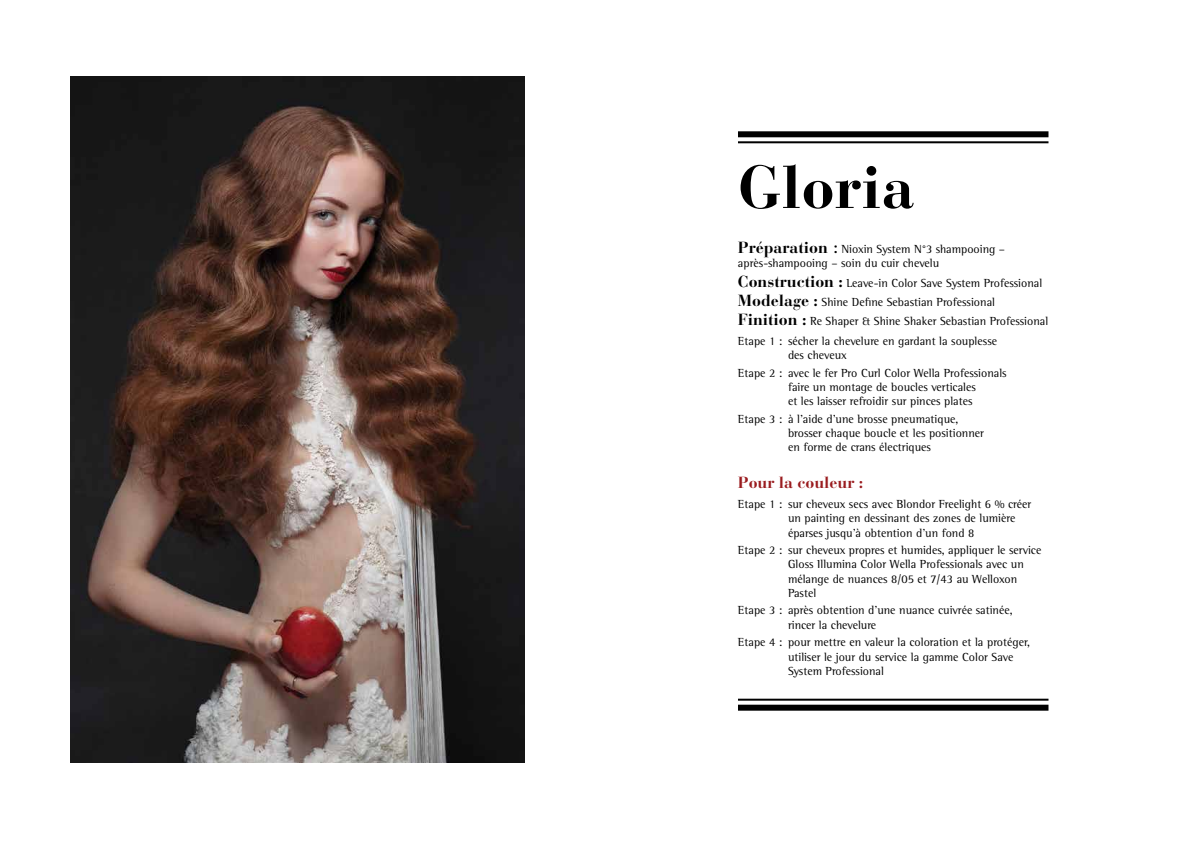
<style>
.page{position:relative;width:1191px;height:842px;background:#fff}
.page>*{position:absolute;margin:0;border:0;box-sizing:border-box;transform-origin:0 0}
.t1{font:700 60px "Bauer Bodoni";color:#000}
.t2{font:700 16px "Bauer Bodoni";color:#9a1c1f}
.t3{font:12px/14.4px "Rotis Semi Serif";color:#000}
.s1{font-family:"Bauer Bodoni";font-weight:700;font-size:16px}
.s2{font-weight:700;font-size:16px}
</style>
<div class="page">
<img style="left:71px;top:77px;width:453px;height:686px">
<div style="left:738px;top:131px;width:310px;height:6px;background:#000"></div>
<hr style="left:738px;top:141px;width:310px;height:2px;background:#000">
<hr style="left:738px;top:699px;width:310px;height:2px;background:#000">
<div style="left:738px;top:705px;width:310px;height:6px;background:#000"></div>
<h1 class="t1" style="left:738px;top:151px;width:178px">Gloria</h1>
<p class="t3" style="left:738px;top:242px;width:269px"><span class="s1">Préparation</span> <span class="s2">:</span> Nioxin System N°3 shampooing – après-shampooing – soin du cuir chevelu</p>
<p class="t3" style="left:738px;top:273px;width:312px;line-height:19.5px"><span class="s1">Construction :</span> Leave-in Color Save System Professional <span class="s1">Modelage :</span> Shine Define Sebastian Professional <span class="s1">Finition :</span> Re Shaper &amp; Shine Shaker Sebastian Professional Etape 1 : sécher la chevelure en gardant la souplesse</p>
<p class="t3" style="left:738px;top:347px;width:270px;line-height:17.2px;text-indent:50px">des cheveux<br>Etape 2 : avec le fer Pro Curl Color Wella Professionals</p>
<p class="t3" style="left:788px;top:380px;width:189px">faire un montage de boucles verticales et les laisser refroidir sur pinces plates</p>
<p class="t3" style="left:788px;top:411px;width:197px;text-indent:-50px">Etape 3 : à l’aide d’une brosse pneumatique, brosser chaque boucle et les positionner en forme de crans électriques</p>
<h2 class="t2" style="left:738px;top:473px;width:127px">Pour la couleur :</h2>
<p class="t3" style="left:788px;top:497px;width:245px;text-indent:-50px">Etape 1 : sur cheveux secs avec Blondor Freelight 6 % créer un painting en dessinant des zones de lumière éparses jusqu’à obtention d’un fond 8</p>
<p class="t3" style="left:788px;top:543px;width:255px;text-indent:-50px">Etape 2 : sur cheveux propres et humides, appliquer le service Gloss Illumina Color Wella Professionals avec un mélange de nuances 8/05 et 7/43 au Welloxon Pastel</p>
<p class="t3" style="left:788px;top:603px;width:226px;text-indent:-50px">Etape 3 : après obtention d’une nuance cuivrée satinée, rincer la chevelure</p>
<p class="t3" style="left:788px;top:635px;width:243px;text-indent:-50px">Etape 4 : pour mettre en valeur la coloration et la protéger, utiliser le jour du service la gamme Color Save<br>System Professional</p>
</div>
